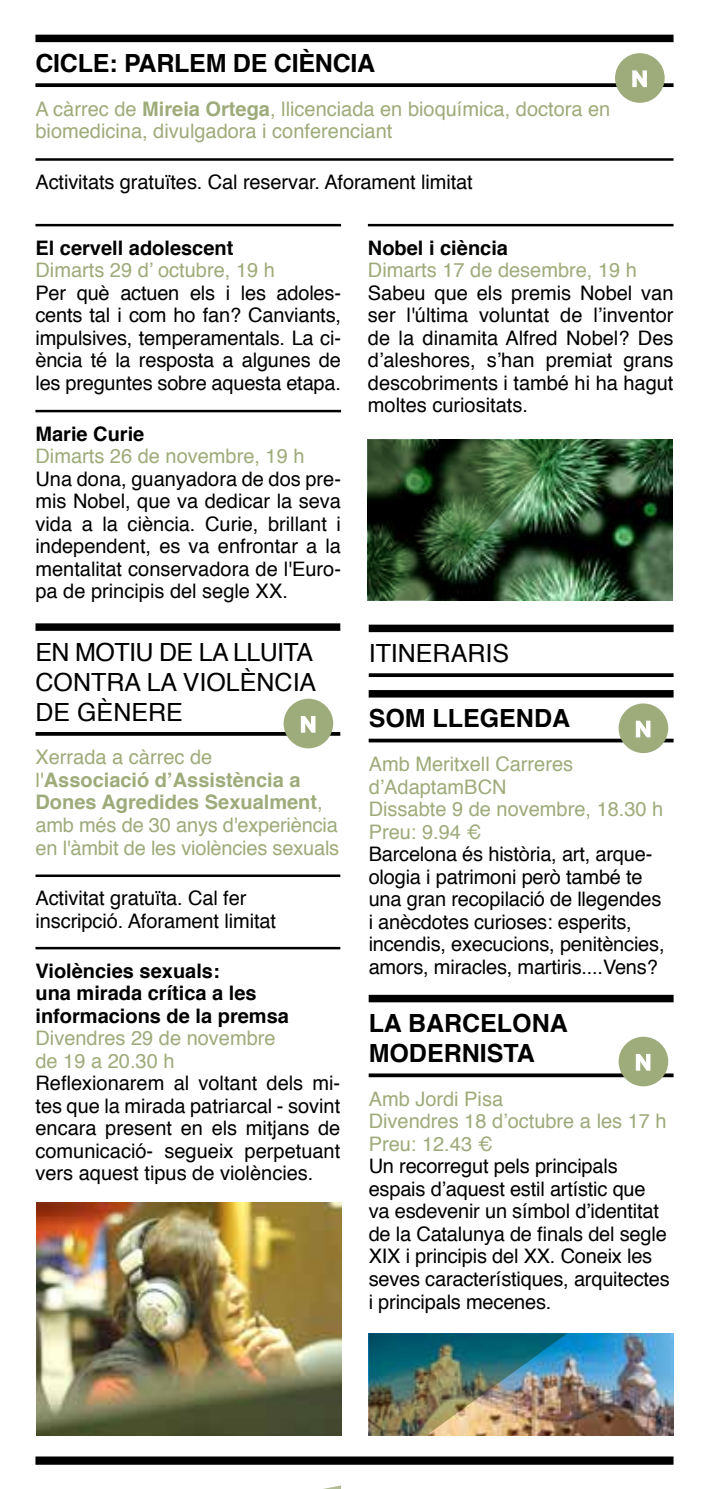
<style>
.page{position:relative;width:709px;height:1489px;background:#fff}
.page>*{position:absolute;margin:0;border:0;box-sizing:border-box;transform-origin:0 0}
.t1{font:700 25px/30px "Helvetica";color:#000}
.t2{font:25px/30px "Helvetica";color:#000}
.t3{font:20px/22.5px "Helvetica";letter-spacing:-.01em;color:#000;text-align:justify}
.t4{font:20px/22.5px "Helvetica";color:#9eab7a}
.t5{font:700 20px/22.5px "Helvetica";color:#000}
.s1{font-weight:700}
</style>
<div class="page">
<div style="left:35px;top:1456px;width:638px;height:8px;background:#000"></div>
<img style="left:36px;top:1202px;width:305px;height:233px">
<svg style="left:328px;top:1485px;width:13px;height:3px"></svg>
<hr style="left:35px;top:224px;width:306px;height:2px;background:#000">
<hr style="left:35px;top:410px;width:306px;height:2px;background:#000">
<hr style="left:368px;top:224px;width:305px;height:2px;background:#000">
<div style="left:35px;top:35px;width:638px;height:7px;background:#000"></div>
<svg style="left:35px;top:83px;width:638px;height:4px;background:#121212"></svg>
<hr style="left:35px;top:158px;width:638px;height:3px;background:#000">
<div style="left:615px;top:53px;width:49px;height:50px;background:#9eab7a;border-radius:50%"></div>
<svg style="left:632px;top:70px;width:15px;height:17px"></svg>
<img style="left:566px;top:439px;width:106px;height:161px">
<svg style="left:368px;top:439px;width:198px;height:161px;background:#325131"></svg>
<div style="left:369px;top:690px;width:304px;height:7px;background:#000"></div>
<svg style="left:369px;top:738px;width:304px;height:4px"></svg>
<div style="left:369px;top:994px;width:304px;height:8px;background:#000"></div>
<svg style="left:369px;top:1073px;width:304px;height:4px"></svg>
<img style="left:567px;top:1333px;width:106px;height:102px">
<img style="left:369px;top:1333px;width:198px;height:102px">
<div style="left:369px;top:624px;width:304px;height:8px;background:#000"></div>
<svg style="left:369px;top:673px;width:304px;height:4px"></svg>
<hr style="left:35px;top:946px;width:305px;height:3px;background:#000">
<div style="left:35px;top:623px;width:305px;height:8px;background:#000"></div>
<hr style="left:35px;top:732px;width:305px;height:3px;background:#000">
<hr style="left:35px;top:874px;width:305px;height:3px;background:#000">
<div style="left:618px;top:703px;width:50px;height:50px;background:#9eab7a;border-radius:50%"></div>
<svg style="left:636px;top:720px;width:14px;height:17px"></svg>
<div style="left:283px;top:698px;width:50px;height:50px;background:#9eab7a;border-radius:50%"></div>
<svg style="left:301px;top:716px;width:14px;height:16px"></svg>
<div style="left:618px;top:1036px;width:50px;height:50px;background:#9eab7a;border-radius:50%"></div>
<svg style="left:636px;top:1054px;width:14px;height:16px"></svg>
<p class="t1" style="left:35px;top:48px;width:341px">CICLE: PARLEM DE CIÈNCIA</p>
<p class="t4" style="left:35px;top:98px;width:576px">A càrrec de <span class="s1">Mireia Ortega</span>, llicenciada en bioquímica, doctora en biomedicina, divulgadora i conferenciant</p>
<p class="t3" style="left:35px;top:171px;width:439px">Activitats gratuïtes. Cal reservar. Aforament limitat</p>
<p class="t5" style="left:35px;top:237px;width:199px">El cervell adolescent</p>
<p class="t4" style="left:35px;top:259px;width:241px">Dimarts 29 d’ octubre, 19 h</p>
<p class="t3" style="left:35px;top:282px;width:307px">Per què actuen els i les adoles&shy;cents tal i com ho fan? Canviants, impulsives, temperamentals. La ci&shy;ència té la resposta a algunes de les preguntes sobre aquesta etapa.</p>
<p class="t5" style="left:35px;top:422px;width:110px">Marie Curie</p>
<p class="t4" style="left:35px;top:445px;width:270px">Dimarts 26 de novembre, 19 h</p>
<p class="t3" style="left:35px;top:468px;width:307px">Una dona, guanyadora de dos pre&shy;mis Nobel, que va dedicar la seva vida a la ciència. Curie, brillant i independent, es va enfrontar a la mentalitat conservadora de l'Euro&shy;pa de principis del segle XX.</p>
<p class="t2" style="left:35px;top:637px;width:282px">EN MOTIU DE LA LLUITA<br>CONTRA LA VIOLÈNCIA<br>DE GÈNERE</p>
<p class="t4" style="left:35px;top:746px;width:305px">Xerrada a càrrec de<br>l'<span class="s1">Associació d’Assistència a<br>Dones Agredides Sexualment</span>, amb més de 30 anys d'experiència en l'àmbit de les violències sexuals</p>
<p class="t3" style="left:35px;top:887px;width:242px">Activitat gratuïta. Cal fer inscripció. Aforament limitat</p>
<p class="t5" style="left:35px;top:959px;width:255px">Violències sexuals:<br>una mirada crítica a les informacions de la premsa</p>
<p class="t4" style="left:35px;top:1027px;width:242px">Divendres 29 de novembre de 19 a 20.30 h</p>
<p class="t3" style="left:35px;top:1072px;width:306px">Reflexionarem al voltant dels mi&shy;tes que la mirada patriarcal - sovint encara present en els mitjans de comunicació- segueix perpetuant vers aquest tipus de violències.</p>
<p class="t5" style="left:368px;top:237px;width:142px">Nobel i ciència</p>
<p class="t4" style="left:368px;top:259px;width:270px">Dimarts 17 de desembre, 19 h</p>
<p class="t3" style="left:368px;top:282px;width:307px">Sabeu que els premis Nobel van ser l'última voluntat de l’inventor de la dinamita Alfred Nobel? Des d’aleshores, s’han premiat grans descobriments i també hi ha hagut moltes curiositats.</p>
<p class="t2" style="left:369px;top:639px;width:142px">ITINERARIS</p>
<p class="t1" style="left:369px;top:703px;width:203px">SOM LLEGENDA</p>
<p class="t4" style="left:369px;top:753px;width:296px">Amb Meritxell Carreres d’AdaptamBCN<br>Dissabte 9 de novembre, 18.30 h<br>Preu: 9.94 €</p>
<p class="t3" style="left:369px;top:843px;width:297px;text-align:left">Barcelona és història, art, arque&shy;ologia i patrimoni però també te una gran recopilació de llegendes i anècdotes curioses: esperits, incendis, execucions, penitències, amors, miracles, martiris....Vens?</p>
<p class="t1" style="left:369px;top:1008px;width:201px">LA BARCELONA<br>MODERNISTA</p>
<p class="t4" style="left:369px;top:1088px;width:299px">Amb Jordi Pisa<br>Divendres 18 d’octubre a les 17 h<br>Preu: 12.43 €</p>
<p class="t3" style="left:369px;top:1155px;width:303px;text-align:left">Un recorregut pels principals espais d’aquest estil artístic que va esdevenir un símbol d’identitat de la Catalunya de finals del segle<br>XIX i principis del XX. Coneix les seves característiques, arquitectes i principals mecenes.</p>
</div>
